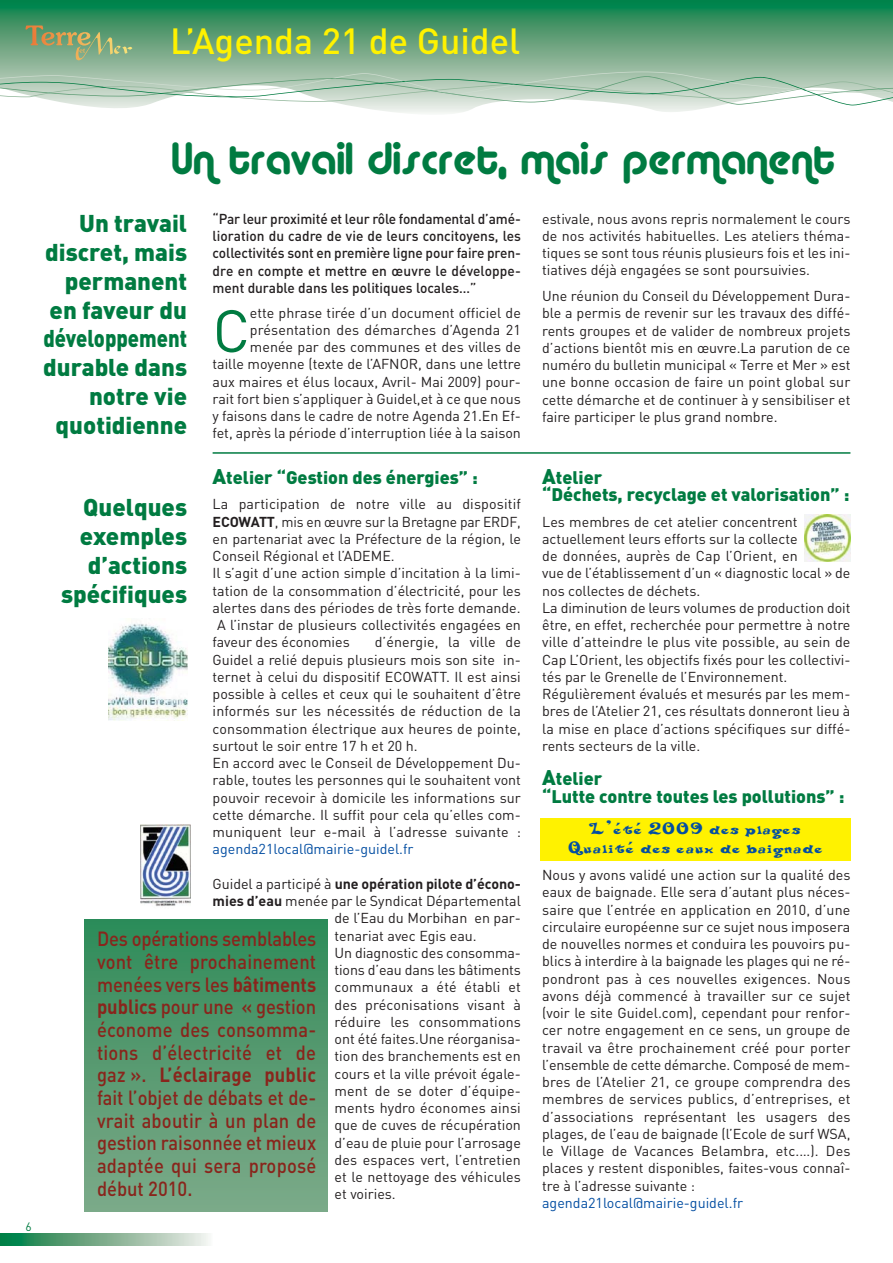
<style>
.page{position:relative;width:893px;height:1263px;background:#fff}
.page>*{position:absolute;margin:0;border:0;box-sizing:border-box;transform-origin:0 0}
.t1{font:58.8px "DIN";color:#007b41}
.t2{font:45px "Alba";color:#007b41}
.t3{font:500 36px "DIN";color:#fff200}
.t4{font:900 24px/28.8px "DIN";color:#007b41;text-align:right}
.t5{font:21px/19.5px "Delta Hey Max Nine";color:#034ea2;text-align:center;scale:1.26 1}
.t6{font:500 20.25px/22.6px "DIN";color:#89251c;text-align:justify;scale:.91 1}
.t7{font:900 18px/17.2px "DIN";color:#007b41}
.t8{font:14.25px/17.2px "DIN";color:#231f20;text-align:justify}
.t9{font:500 14.25px/17.2px "DIN";color:#231f20;text-align:justify;scale:.96 1}
.t10{font:14.25px "DIN";color:#034ea2}
.t11{font:700 14.25px "DIN";letter-spacing:-.005em;color:#231f20}
.t12{font:12px "DIN";color:#007b41}
.s1{font-size:21px}
.s2{font-weight:700}
.s3{font-weight:400}
</style>
<div class="page">
<svg style="left:0;top:0;width:893px;height:113px"></svg>
<svg style="left:0;top:1233px;width:208px;height:13px"></svg>
<div style="left:84px;top:919px;width:243px;height:293px;background:linear-gradient(to bottom,#2f8b59,#7eaa89)"></div>
<svg style="left:0;top:26px;width:893px;height:80px"></svg>
<svg style="left:190px;top:825px;width:1px;height:79px"></svg>
<img style="left:140px;top:825px;width:50px;height:81px">
<img style="left:804px;top:515px;width:47px;height:46px">
<img style="left:108px;top:624px;width:80px;height:96px">
<div style="left:540px;top:818px;width:310px;height:43px;background:#fff200"></div>
<hr style="left:213px;top:452px;width:637px;height:2px;background:#007b41">
<h3 class="t3" style="left:170px;top:28px;width:352px">L’Agenda 21 de Guidel</h3>
<p class="t12" style="left:26px;top:1223px;width:8px">6</p>
<h2 class="t2" style="left:170px;top:132px;width:665px">Un travail discret, mais permanent</h2>
<p class="t9" style="left:213px;top:212px;width:323px">“Par leur proximité et leur rôle fondamental d’amé&shy;lioration du cadre de vie de leurs concitoyens, les collectivités sont en première ligne pour faire pren&shy;dre en compte et mettre en œuvre le développe&shy;ment durable dans les politiques locales…”</p>
<h1 class="t1" style="left:213px;top:310px;width:39px">C</h1>
<p class="t8" style="left:542px;top:212px;width:310px">estivale, nous avons repris normalement le cours de nos activités habituelles. Les ateliers théma&shy;tiques se sont tous réunis plusieurs fois et les ini&shy;tiatives déjà engagées se sont poursuivies.</p>
<p class="t8" style="left:542px;top:289px;width:310px">Une réunion du Conseil du Développement Dura&shy;ble a permis de revenir sur les travaux des diffé&shy;rents groupes et de valider de nombreux projets d’actions bientôt mis en œuvre.La parution de ce numéro du bulletin municipal « Terre et Mer » est une bonne occasion de faire un point global sur cette démarche et de continuer à y sensibiliser et faire participer le plus grand nombre.</p>
<h3 class="t4" style="left:43px;top:211px;width:145px">Un travail discret, mais permanent en faveur du développement durable dans notre vie quotidienne</h3>
<p class="t8" style="left:213px;top:306px;width:310px;text-align:right">ette phrase tirée d’un document officiel de présentation des démarches d’Agenda 21 menée par des communes et des villes de<br>taille moyenne (texte de l’AFNOR, dans une lettre aux maires et élus locaux, Avril- Mai 2009) pour&shy;rait fort bien s’appliquer à Guidel,et à ce que nous y faisons dans le cadre de notre Agenda 21.En Ef&shy;fet, après la période d’interruption liée à la saison</p>
<p class="t7" style="left:213px;top:470px;width:267px"><span class="s1">A</span>telier “Gestion des énergies” :</p>
<p class="t8" style="left:213px;top:497px;width:310px">La participation de notre ville au dispositif</p>
<p class="t8" style="left:213px;top:514px;width:310px"><span class="s2">ECOWATT</span>, mis en œuvre sur la Bretagne par ERDF,</p>
<p class="t8" style="left:213px;top:532px;width:310px">en partenariat avec la Préfecture de la région, le</p>
<p class="t8" style="left:213px;top:549px;width:184px">Conseil Régional et l’ADEME.</p>
<p class="t8" style="left:213px;top:566px;width:310px">Il s’agit d’une action simple d’incitation à la limi-</p>
<p class="t8" style="left:213px;top:583px;width:310px">tation de la consommation d’électricité, pour les</p>
<p class="t8" style="left:213px;top:601px;width:310px">alertes dans des périodes de très forte demande.</p>
<p class="t8" style="left:217px;top:618px;width:305px">A l’instar de plusieurs collectivités engagées en</p>
<p class="t8" style="left:213px;top:635px;width:139px">faveur des économies</p>
<h3 class="t4" style="left:61px;top:495px;width:127px">Quelques exemples d’actions spécifiques</h3>
<p class="t8" style="left:213px;top:635px;width:310px;text-align:left;text-indent:162px">d’énergie, la ville de Guidel a relié depuis plusieurs mois son site in&shy;ternet à celui du dispositif ECOWATT. Il est ainsi possible à celles et ceux qui le souhaitent d’être informés sur les nécessités de réduction de la consommation électrique aux heures de pointe, surtout le soir entre 17 h et 20 h.<br>En accord avec le Conseil de Développement Du&shy;rable, toutes les personnes qui le souhaitent vont pouvoir recevoir à domicile les informations sur cette démarche. Il suffit pour cela qu’elles com&shy;muniquent leur e-mail à l’adresse suivante :</p>
<p class="t10" style="left:213px;top:844px;width:202px">agenda21local@mairie-guidel.fr</p>
<p class="t11" style="left:213px;top:879px;width:310px"><span class="s3">Guidel a participé à</span> une opération pilote d’écono-</p>
<p class="t8" style="left:213px;top:894px;width:310px"><span class="s2">mies d’eau</span> menée par le Syndicat Départemental</p>
<p class="t8" style="left:335px;top:911px;width:188px">de l’Eau du Morbihan en par-</p>
<p class="t8" style="left:335px;top:928px;width:144px">tenariat avec Egis eau.</p>
<p class="t8" style="left:335px;top:946px;width:188px">Un diagnostic des consomma-</p>
<p class="t8" style="left:335px;top:963px;width:188px">tions d’eau dans les bâtiments</p>
<p class="t8" style="left:335px;top:980px;width:188px">communaux a été établi et</p>
<p class="t8" style="left:335px;top:997px;width:188px">des préconisations visant à</p>
<p class="t8" style="left:335px;top:1015px;width:188px">réduire les consommations</p>
<p class="t8" style="left:335px;top:1032px;width:188px">ont été faites.Une réorganisa-</p>
<p class="t8" style="left:335px;top:1049px;width:188px">tion des branchements est en</p>
<p class="t8" style="left:335px;top:1066px;width:188px">cours et la ville prévoit égale-</p>
<p class="t8" style="left:335px;top:1084px;width:188px">ment de se doter d’équipe-</p>
<p class="t8" style="left:335px;top:1101px;width:188px">ments hydro économes ainsi</p>
<p class="t8" style="left:335px;top:1118px;width:188px">que de cuves de récupération</p>
<p class="t8" style="left:335px;top:1135px;width:188px">d’eau de pluie pour l’arrosage</p>
<p class="t8" style="left:335px;top:1153px;width:188px">des espaces vert, l’entretien</p>
<p class="t8" style="left:335px;top:1170px;width:188px">et le nettoyage des véhicules</p>
<p class="t8" style="left:335px;top:1187px;width:63px">et voiries.</p>
<p class="t6" style="left:97px;top:930px;width:242px">Des opérations semblables vont être prochainement menées vers les <span class="s2">bâtiments publics</span> pour une « gestion économe des consomma&shy;tions d’électricité et de gaz ». <span class="s2">L’éclairage public </span>fait l’objet de débats et de&shy;vrait aboutir à un plan de gestion raisonnée et mieux adaptée qui sera proposé début 2010.</p>
<p class="t7" style="left:542px;top:470px;width:309px"><span class="s1">A</span>telier<br>“Déchets, recyclage et valorisation” :</p>
<p class="t8" style="left:542px;top:514px;width:310px;text-align:left">Les membres de cet atelier concentrent actuellement leurs efforts sur la collecte<br>de données, auprès de Cap l’Orient, en<br>vue de l’établissement d’un « diagnostic local » de nos collectes de déchets.<br>La diminution de leurs volumes de production doit être, en effet, recherchée pour permettre à notre ville d’atteindre le plus vite possible, au sein de Cap L’Orient, les objectifs fixés pour les collectivi&shy;tés par le Grenelle de l’Environnement.<br>Régulièrement évalués et mesurés par les mem&shy;bres de l’Atelier 21, ces résultats donneront lieu à la mise en place d’actions spécifiques sur diffé&shy;rents secteurs de la ville.</p>
<p class="t7" style="left:542px;top:772px;width:304px"><span class="s1">A</span>telier<br>“Lutte contre toutes les pollutions” :</p>
<h3 class="t5" style="left:567px;top:818px;width:204px">L’été 2009 des plages<br>Qualité des eaux de baignade</h3>
<p class="t8" style="left:542px;top:868px;width:310px">Nous y avons validé une action sur la qualité des eaux de baignade. Elle sera d’autant plus néces&shy;saire que l’entrée en application en 2010, d’une circulaire européenne sur ce sujet nous imposera de nouvelles normes et conduira les pouvoirs pu&shy;blics à interdire à la baignade les plages qui ne ré&shy;pondront pas à ces nouvelles exigences. Nous avons déjà commencé à travailler sur ce sujet (voir le site Guidel.com), cependant pour renfor&shy;cer notre engagement en ce sens, un groupe de travail va être prochainement créé pour porter l’ensemble de cette démarche. Composé de mem&shy;bres de l’Atelier 21, ce groupe comprendra des membres de services publics, d’entreprises, et d’associations représentant les usagers des plages, de l’eau de baignade (l’Ecole de surf WSA, le Village de Vacances Belambra, etc.…). Des places y restent disponibles, faites-vous connaî&shy;tre à l’adresse suivante :</p>
<p class="t10" style="left:542px;top:1198px;width:202px">agenda21local@mairie-guidel.fr</p>
</div>
